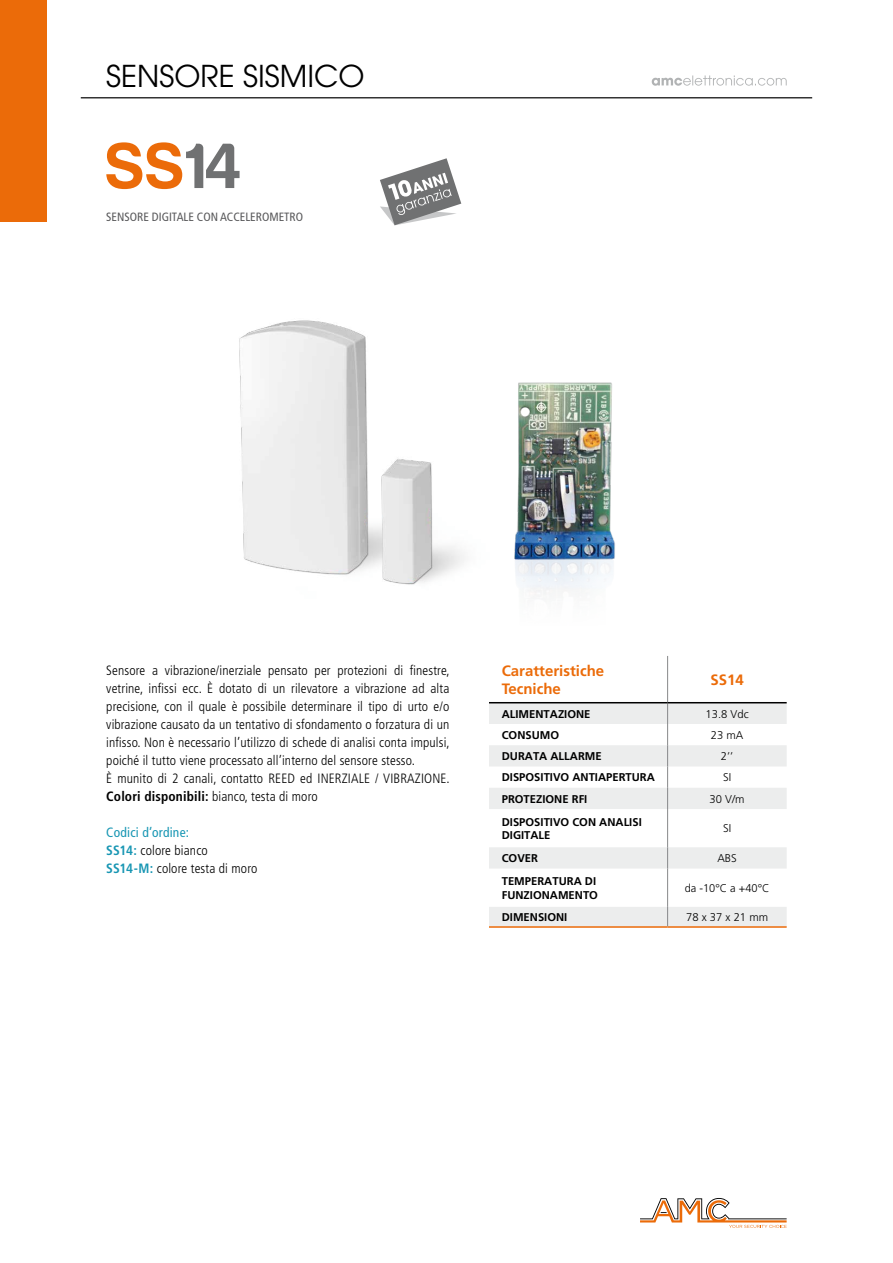
<style>
.page{position:relative;width:893px;height:1263px;background:#fff}
.page>*{position:absolute;margin:0;border:0;box-sizing:border-box;transform-origin:0 0}
.t1{font:66px "Harabara";color:#eb6b09}
.t2{font:30px "Avant Garde";color:#000}
.t3{font:700 15px/18px "Frutiger LT Std";color:#eb6b09}
.t4{font:300 condensed 13.5px/18px "Frutiger LT Std";letter-spacing:.01em;color:#000}
.t5{font:condensed 12px "Frutiger LT Std";color:#58585a}
.t6{font:700 11.25px/13.5px "Frutiger LT Std";color:#000}
.t7{font:300 11.25px "Frutiger LT Std";color:#000}
.s1{color:#707172}
.s2{font-weight:700}
.s3{font-weight:400;color:#1896b3}
.s4{font-weight:700;color:#1896b3}
</style>
<div class="page">
<svg style="left:640px;top:1198px;width:147px;height:30px"></svg>
<img style="left:514px;top:382px;width:101px;height:213px">
<img style="left:239px;top:320px;width:226px;height:265px">
<svg style="left:489px;top:703px;width:298px;height:223px"></svg>
<hr style="left:489px;top:926px;width:179px;height:2px;background:#eb6b09">
<hr style="left:668px;top:926px;width:119px;height:2px;background:#eb6b09">
<svg style="left:667px;top:703px;width:1px;height:106px"></svg>
<hr style="left:667px;top:809px;width:1px;height:38px;background:#87888a">
<svg style="left:667px;top:847px;width:1px;height:21px"></svg>
<hr style="left:667px;top:868px;width:1px;height:39px;background:#87888a">
<svg style="left:667px;top:907px;width:1px;height:19px"></svg>
<hr style="left:667px;top:656px;width:1px;height:46px;background:#87888a">
<hr style="left:489px;top:702px;width:179px;height:1px;background:#000">
<hr style="left:668px;top:702px;width:119px;height:1px;background:#000">
<svg style="left:380px;top:158px;width:81px;height:67px"></svg>
<div style="left:0;top:0;width:47px;height:221px;background:#eb6b09"></div>
<hr style="left:81px;top:97px;width:731px;height:1px;background:#000">
<svg style="left:652px;top:75px;width:135px;height:11px"></svg>
<h2 class="t2" style="left:106px;top:58px;width:260px">SENSORE SISMICO</h2>
<h1 class="t1" style="left:106px;top:132px;width:136px">SS<span class="s1">14</span></h1>
<p class="t5" style="left:106px;top:210px;width:198px">SENSORE DIGITALE CON ACCELEROMETRO</p>
<p class="t4" style="left:106px;top:661px;width:345px">Sensore a vibrazione/inerziale pensato per protezioni di finestre, vetrine, infissi ecc. È dotato di un rilevatore a vibrazione ad alta precisione, con il quale è possibile determinare il tipo di urto e/o vibrazione causato da un tentativo di sfondamento o forzatura di un infisso. Non è necessario l’utilizzo di schede di analisi conta impulsi, poiché il tutto viene processato all’interno del sensore stesso.<br>È munito di 2 canali, contatto REED ed INERZIALE / VIBRAZIONE.<br><span class="s2">Colori disponibili:</span> bianco, testa di moro</p>
<p class="t4" style="left:106px;top:823px;width:153px"><span class="s3">Codici d’ordine:<br></span><span class="s4">SS14:</span> colore bianco<br><span class="s4">SS14-M:</span> colore testa di moro</p>
<p class="t3" style="left:502px;top:662px;width:104px">Caratteristiche<br>Tecniche</p>
<p class="t3" style="left:710px;top:671px;width:35px">SS14</p>
<p class="t6" style="left:502px;top:707px;width:90px">ALIMENTAZIONE</p>
<p class="t7" style="left:706px;top:707px;width:45px">13.8 Vdc</p>
<p class="t6" style="left:502px;top:728px;width:59px">CONSUMO</p>
<p class="t7" style="left:711px;top:729px;width:34px">23 mA</p>
<p class="t6" style="left:502px;top:749px;width:101px">DURATA ALLARME</p>
<p class="t7" style="left:721px;top:750px;width:14px">2’’</p>
<p class="t6" style="left:502px;top:771px;width:155px">DISPOSITIVO ANTIAPERTURA</p>
<p class="t7" style="left:723px;top:771px;width:10px">SI</p>
<p class="t6" style="left:502px;top:792px;width:87px">PROTEZIONE RFI</p>
<p class="t7" style="left:710px;top:792px;width:37px">30 V/m</p>
<p class="t6" style="left:502px;top:815px;width:142px">DISPOSITIVO CON ANALISI<br>DIGITALE</p>
<p class="t7" style="left:723px;top:822px;width:10px">SI</p>
<p class="t6" style="left:502px;top:851px;width:38px">COVER</p>
<p class="t7" style="left:717px;top:852px;width:21px">ABS</p>
<p class="t6" style="left:502px;top:874px;width:98px">TEMPERATURA DI<br>FUNZIONAMENTO</p>
<p class="t7" style="left:685px;top:882px;width:86px">da -10°C a +40°C</p>
<p class="t6" style="left:502px;top:910px;width:67px">DIMENSIONI</p>
<p class="t7" style="left:686px;top:911px;width:83px">78 x 37 x 21 mm</p>
</div>
